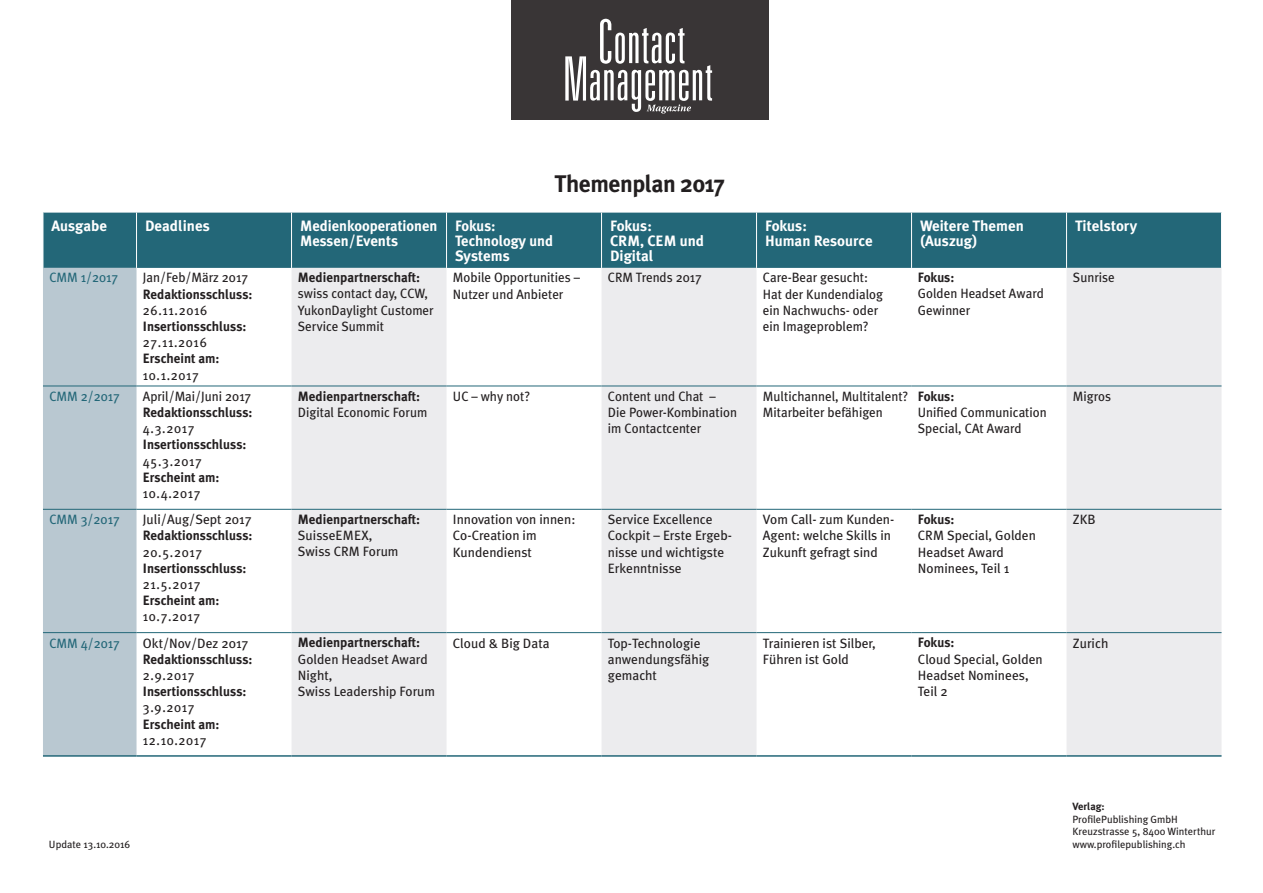
<style>
.page{position:relative;width:1263px;height:893px;background:#fff}
.page>*{position:absolute;margin:0;border:0;box-sizing:border-box;transform-origin:0 0}
.t1{font:700 24px "Meta Plus";letter-spacing:-.02em;color:#231f20}
.t2{font:700 15px/15px "Meta Plus";color:#fff}
.t3{font:13.5px/16.2px "Meta Plus";color:#231f20}
.t4{font:700 13.5px "Meta Plus";color:#231f20}
.t5{font:13.5px "Meta Plus";color:#236778}
.t6{font:10.5px/12.6px "Meta Plus";color:#231f20}
.t7{font:700 10.5px "Meta Plus";color:#231f20}
</style>
<div class="page">
<div style="left:511px;top:0;width:258px;height:120px;background:#393536"></div>
<svg style="left:565px;top:19px;width:147px;height:95px"></svg>
<div style="left:44px;top:213px;width:1177px;height:55px;background:#236778"></div>
<div style="left:43px;top:268px;width:94px;height:487px;background:#b9c8d1"></div>
<svg style="left:291px;top:268px;width:930px;height:487px;fill:#ececee"></svg>
<hr style="left:136px;top:213px;width:1px;height:55px;background:#fff">
<hr style="left:291px;top:213px;width:1px;height:55px;background:#fff">
<hr style="left:446px;top:213px;width:1px;height:55px;background:#fff">
<hr style="left:601px;top:213px;width:1px;height:55px;background:#fff">
<hr style="left:756px;top:213px;width:1px;height:55px;background:#fff">
<hr style="left:911px;top:213px;width:1px;height:55px;background:#fff">
<hr style="left:1066px;top:213px;width:1px;height:55px;background:#fff">
<hr style="left:43px;top:386px;width:94px;height:1px;background:#236778">
<hr style="left:137px;top:386px;width:154px;height:1px;background:#236778">
<hr style="left:291px;top:386px;width:155px;height:1px;background:#236778">
<hr style="left:446px;top:386px;width:155px;height:1px;background:#236778">
<hr style="left:601px;top:386px;width:155px;height:1px;background:#236778">
<hr style="left:756px;top:386px;width:155px;height:1px;background:#236778">
<hr style="left:911px;top:386px;width:155px;height:1px;background:#236778">
<hr style="left:1066px;top:386px;width:155px;height:1px;background:#236778">
<hr style="left:43px;top:509px;width:94px;height:1px;background:#236778">
<hr style="left:137px;top:509px;width:154px;height:1px;background:#236778">
<hr style="left:291px;top:509px;width:155px;height:1px;background:#236778">
<hr style="left:446px;top:509px;width:155px;height:1px;background:#236778">
<hr style="left:601px;top:509px;width:155px;height:1px;background:#236778">
<hr style="left:756px;top:509px;width:155px;height:1px;background:#236778">
<hr style="left:911px;top:509px;width:155px;height:1px;background:#236778">
<hr style="left:1066px;top:509px;width:155px;height:1px;background:#236778">
<hr style="left:43px;top:632px;width:94px;height:1px;background:#236778">
<hr style="left:137px;top:632px;width:154px;height:1px;background:#236778">
<hr style="left:291px;top:632px;width:155px;height:1px;background:#236778">
<hr style="left:446px;top:632px;width:155px;height:1px;background:#236778">
<hr style="left:601px;top:632px;width:155px;height:1px;background:#236778">
<hr style="left:756px;top:632px;width:155px;height:1px;background:#236778">
<hr style="left:911px;top:632px;width:155px;height:1px;background:#236778">
<hr style="left:1066px;top:632px;width:155px;height:1px;background:#236778">
<hr style="left:43px;top:755px;width:94px;height:2px;background:#236778">
<hr style="left:137px;top:755px;width:154px;height:2px;background:#236778">
<hr style="left:291px;top:755px;width:155px;height:2px;background:#236778">
<hr style="left:446px;top:755px;width:155px;height:2px;background:#236778">
<hr style="left:601px;top:755px;width:155px;height:2px;background:#236778">
<hr style="left:756px;top:755px;width:155px;height:2px;background:#236778">
<hr style="left:911px;top:755px;width:155px;height:2px;background:#236778">
<hr style="left:1066px;top:755px;width:155px;height:2px;background:#236778">
<h1 class="t1" style="left:555px;top:170px;width:171px">Themenplan 2017</h1>
<p class="t2" style="left:51px;top:218px;width:57px">Ausgabe</p>
<p class="t2" style="left:145px;top:218px;width:66px">Deadlines</p>
<p class="t2" style="left:300px;top:218px;width:139px">Medienkooperationen<br>Messen/Events</p>
<p class="t2" style="left:455px;top:218px;width:100px">Fokus:<br>Technology und<br>Systems</p>
<p class="t2" style="left:610px;top:218px;width:96px">Fokus:<br>CRM, CEM und<br>Digital</p>
<p class="t2" style="left:765px;top:218px;width:109px">Fokus:<br>Human Resource</p>
<p class="t2" style="left:920px;top:218px;width:105px">Weitere Themen (Auszug)</p>
<p class="t2" style="left:1075px;top:218px;width:64px">Titelstory</p>
<p class="t5" style="left:49px;top:270px;width:70px">CMM 1/2017</p>
<p class="t3" style="left:143px;top:269px;width:107px">Jan/Feb/März 2017</p>
<p class="t4" style="left:143px;top:286px;width:111px">Redaktionsschluss:</p>
<p class="t3" style="left:143px;top:302px;width:66px">26.11.2016</p>
<p class="t4" style="left:143px;top:318px;width:105px">Insertionsschluss:</p>
<p class="t3" style="left:143px;top:334px;width:65px">27.11.2016</p>
<p class="t4" style="left:143px;top:351px;width:78px">Erscheint am:</p>
<p class="t3" style="left:143px;top:367px;width:58px">10.1.2017</p>
<p class="t3" style="left:453px;top:269px;width:129px">Mobile Opportunities –<br>Nutzer und Anbieter</p>
<p class="t3" style="left:608px;top:269px;width:95px">CRM Trends 2017</p>
<p class="t3" style="left:763px;top:269px;width:122px">Care-Bear gesucht:<br>Hat der Kundendialog ein Nachwuchs- oder ein Imageproblem?</p>
<p class="t4" style="left:918px;top:270px;width:38px">Fokus:</p>
<p class="t4" style="left:298px;top:270px;width:124px">Medienpartnerschaft:</p>
<p class="t3" style="left:298px;top:286px;width:137px">swiss contact day, CCW,<br>YukonDaylight Customer<br>Service Summit</p>
<p class="t3" style="left:1073px;top:269px;width:43px">Sunrise</p>
<p class="t3" style="left:918px;top:286px;width:127px">Golden Headset Award<br>Gewinner</p>
<p class="t5" style="left:49px;top:388px;width:72px">CMM 2/2017</p>
<p class="t3" style="left:143px;top:388px;width:110px">April/Mai/Juni 2017</p>
<p class="t4" style="left:143px;top:405px;width:111px">Redaktionsschluss:</p>
<p class="t3" style="left:143px;top:420px;width:53px">4.3.2017</p>
<p class="t4" style="left:143px;top:437px;width:105px">Insertionsschluss:</p>
<p class="t3" style="left:143px;top:453px;width:61px">45.3.2017</p>
<p class="t4" style="left:143px;top:469px;width:78px">Erscheint am:</p>
<p class="t3" style="left:143px;top:485px;width:59px">10.4.2017</p>
<p class="t5" style="left:49px;top:512px;width:72px">CMM 3/2017</p>
<p class="t3" style="left:143px;top:511px;width:110px">Juli/Aug/Sept 2017</p>
<p class="t4" style="left:143px;top:528px;width:111px">Redaktionsschluss:</p>
<p class="t3" style="left:143px;top:544px;width:61px">20.5.2017</p>
<p class="t4" style="left:143px;top:560px;width:105px">Insertionsschluss:</p>
<p class="t3" style="left:143px;top:576px;width:59px">21.5.2017</p>
<p class="t4" style="left:143px;top:593px;width:78px">Erscheint am:</p>
<p class="t3" style="left:143px;top:608px;width:59px">10.7.2017</p>
<p class="t5" style="left:49px;top:635px;width:72px">CMM 4/2017</p>
<p class="t3" style="left:143px;top:635px;width:107px">Okt/Nov/Dez 2017</p>
<p class="t4" style="left:143px;top:651px;width:111px">Redaktionsschluss:</p>
<p class="t3" style="left:143px;top:667px;width:53px">2.9.2017</p>
<p class="t4" style="left:143px;top:684px;width:105px">Insertionsschluss:</p>
<p class="t3" style="left:143px;top:699px;width:53px">3.9.2017</p>
<p class="t4" style="left:143px;top:716px;width:78px">Erscheint am:</p>
<p class="t3" style="left:143px;top:732px;width:65px">12.10.2017</p>
<p class="t6" style="left:49px;top:838px;width:83px">Update 13.10.2016</p>
<p class="t4" style="left:298px;top:388px;width:124px">Medienpartnerschaft:</p>
<p class="t3" style="left:298px;top:404px;width:131px">Digital Economic Forum</p>
<p class="t3" style="left:453px;top:388px;width:79px">UC – why not?</p>
<p class="t3" style="left:608px;top:388px;width:131px">Content und Chat –<br>Die Power-Kombination im Contactcenter</p>
<p class="t3" style="left:763px;top:388px;width:147px">Multichannel, Multitalent?<br>Mitarbeiter befähigen</p>
<p class="t4" style="left:918px;top:388px;width:38px">Fokus:</p>
<p class="t3" style="left:918px;top:404px;width:130px">Unified Communication<br>Special, CAt Award</p>
<p class="t3" style="left:1073px;top:388px;width:40px">Migros</p>
<p class="t4" style="left:298px;top:512px;width:124px">Medienpartnerschaft:</p>
<p class="t3" style="left:298px;top:527px;width:102px">SuisseEMEX,<br>Swiss CRM Forum</p>
<p class="t3" style="left:453px;top:511px;width:124px">Innovation von innen:<br>Co-Creation im<br>Kundendienst</p>
<p class="t3" style="left:608px;top:511px;width:125px">Service Excellence<br>Cockpit – Erste Ergeb&shy;nisse und wichtigste<br>Erkenntnisse</p>
<p class="t3" style="left:763px;top:511px;width:133px">Vom Call- zum Kunden-<br>Agent: welche Skills in<br>Zukunft gefragt sind</p>
<p class="t4" style="left:918px;top:512px;width:38px">Fokus:</p>
<p class="t3" style="left:918px;top:527px;width:120px">CRM Special, Golden<br>Headset Award<br>Nominees, Teil 1</p>
<p class="t4" style="left:298px;top:635px;width:124px">Medienpartnerschaft:</p>
<p class="t3" style="left:298px;top:651px;width:139px">Golden Headset Award<br>Night,<br>Swiss Leadership Forum</p>
<p class="t3" style="left:453px;top:635px;width:98px">Cloud &amp; Big Data</p>
<p class="t3" style="left:608px;top:635px;width:103px">Top-Technologie anwendungsfähig gemacht</p>
<p class="t3" style="left:763px;top:635px;width:114px">Trainieren ist Silber,<br>Führen ist Gold</p>
<p class="t4" style="left:918px;top:635px;width:38px">Fokus:</p>
<p class="t3" style="left:918px;top:651px;width:126px">Cloud Special, Golden<br>Headset Nominees,<br>Teil 2</p>
<p class="t3" style="left:1073px;top:511px;width:24px">ZKB</p>
<p class="t3" style="left:1073px;top:635px;width:37px">Zurich</p>
<p class="t7" style="left:1072px;top:800px;width:34px">Verlag:</p>
<p class="t6" style="left:1072px;top:812px;width:144px">ProfilePublishing GmbH<br>Kreuzstrasse 5, 8400 Winterthur www.profilepublishing.ch</p>
</div>
